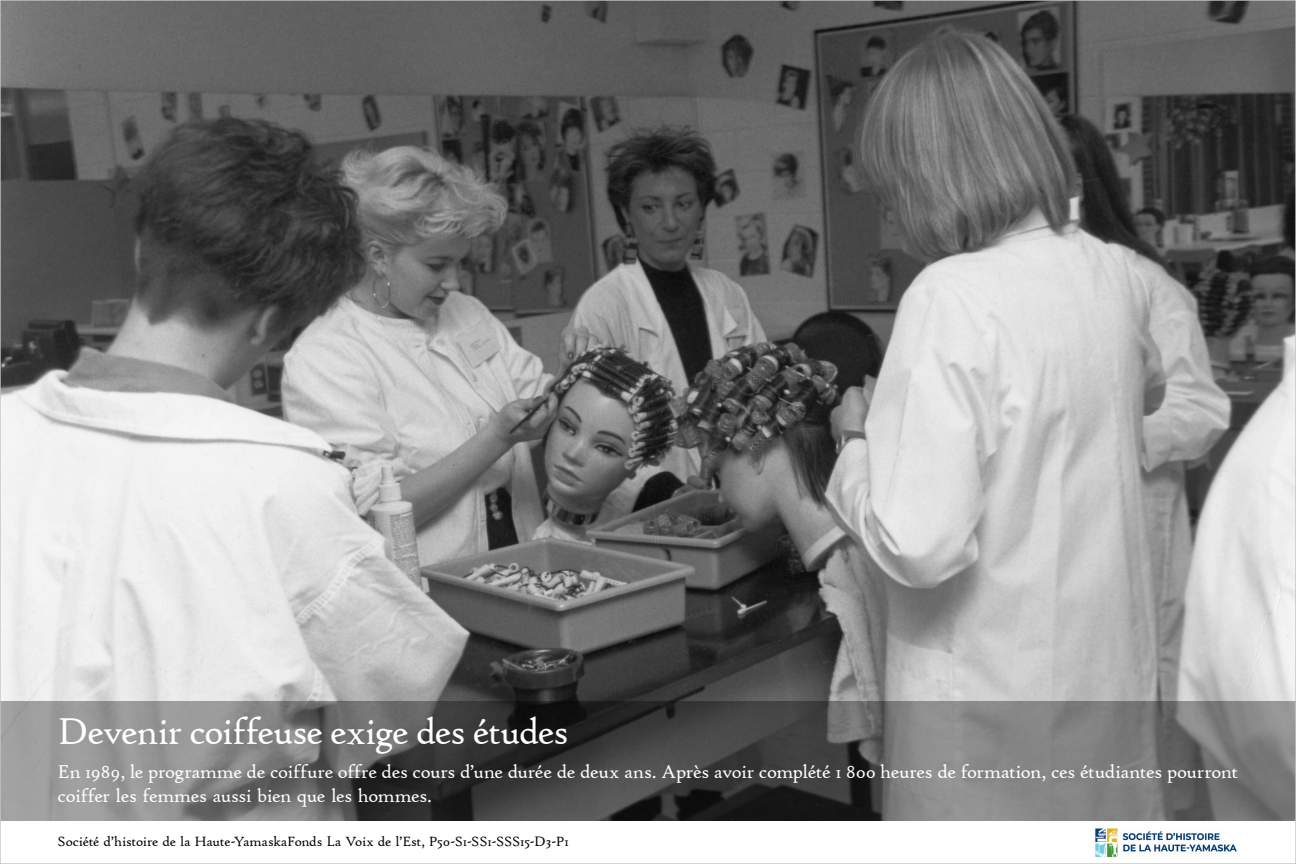
<style>
.page{position:relative;width:1296px;height:864px;background:#fff}
.page>*{position:absolute;margin:0;border:0;box-sizing:border-box;transform-origin:0 0}
.t1{font:39.2px "High Tower Text";letter-spacing:-.03em;color:#fff}
.t2{font:20px/24px "High Tower Text";letter-spacing:-.02em;color:#fff}
.t3{font:14.4px "High Tower Text";letter-spacing:-.015em;color:#000}
</style>
<div class="page">
<img style="left:2px;top:2px;width:1292px;height:699px">
<svg style="left:2px;top:701px;width:1292px;height:120px;background:#666"></svg>
<img style="left:1095px;top:828px;width:142px;height:29px">
<p class="t1" style="left:58px;top:709px;width:513px">Devenir coiffeuse exige des études</p>
<p class="t2" style="left:58px;top:760px;width:1182px">En 1989, le programme de coiffure offre des cours ’d une durée de deux ans. Après avoir complété 1 800 heures de formation, ces étudiantes pourront coiffer les femmes aussi bien que les hommes.</p>
<p class="t3" style="left:58px;top:833px;width:513px">Société ’d histoire de la Haute-YamaskaFonds La Voix de ’l Est P, 50-S1-SS1-SSS15-D3- 1P</p>
</div>
